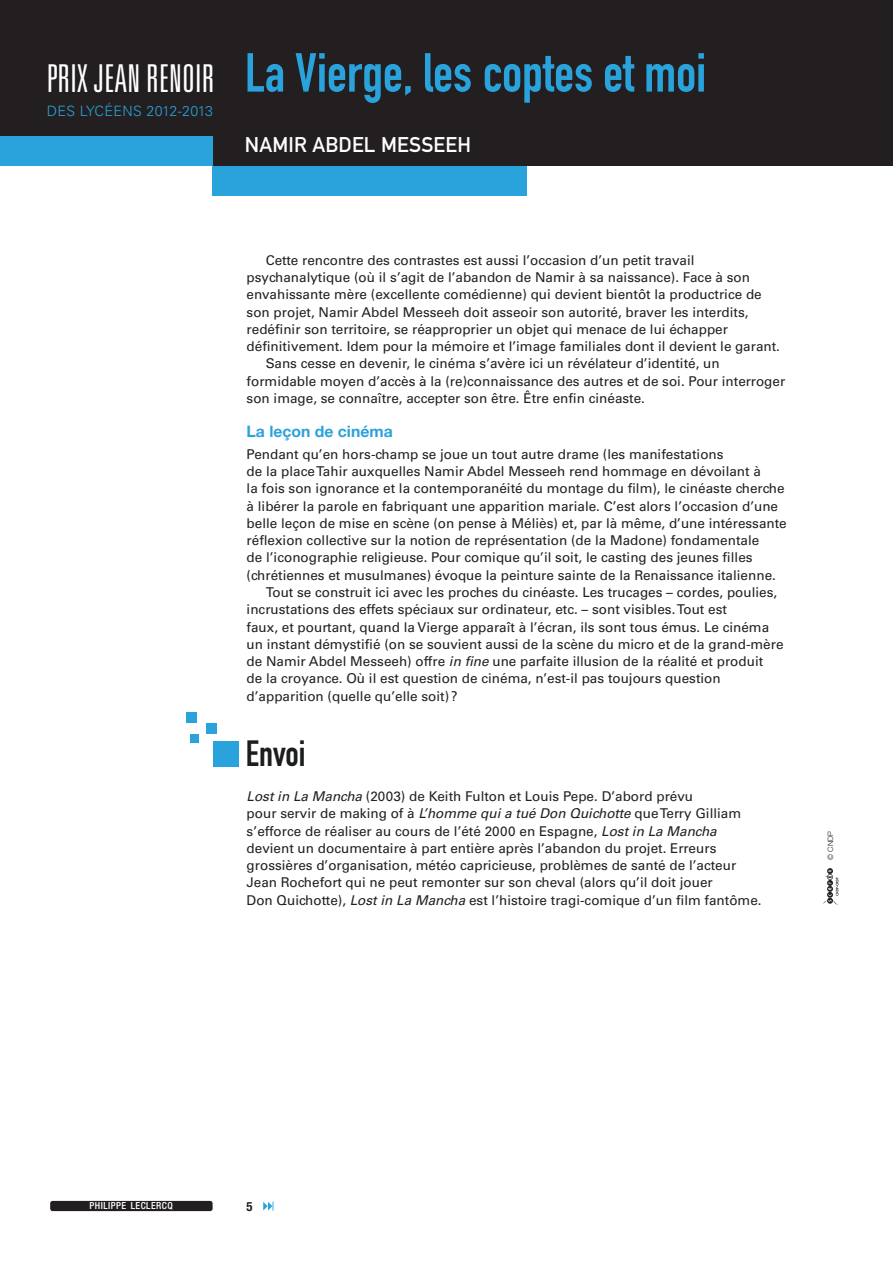
<style>
.page{position:relative;width:893px;height:1263px;background:#fff}
.page>*{position:absolute;margin:0;border:0;box-sizing:border-box;transform-origin:0 0}
.t1{font:54px "DIN Engschrift Std";color:#2aa2db}
.t2{font:300 ultra-condensed 38.4px "Univers LT Std";letter-spacing:.005em;color:#fff}
.t3{font:36px "DIN Engschrift Std";color:#1b1d1f}
.t4{font:21px "DIN Mittelschrift Std";letter-spacing:.01em;color:#fff}
.t5{font:700 15.75px "Helvetica Neue LT Std";color:#2aa2db}
.t6{font:300 14.25px "Univers LT Std";letter-spacing:.025em;color:#2aa2db}
.t7{font:13.5px/17.2px "Univers LT Std";color:#231f20}
.t8{font:700 condensed 12.75px "Helvetica Neue LT Std";color:#231f20}
.t9{font:500 condensed 9.75px "Helvetica Neue LT Std";letter-spacing:.05em;color:#fff}
.t10{font:300 7.5px "Helvetica Neue LT Std";color:#231f20}
.s1{font-style:italic}
.s2{font-stretch:condensed}
</style>
<div class="page">
<svg style="left:263px;top:1202px;width:10px;height:8px"></svg>
<div style="left:50px;top:1201px;width:163px;height:10px;background:#231f20;border-radius:3px"></div>
<div style="left:0;top:0;width:893px;height:166px;background:#231f20"></div>
<div style="left:0;top:136px;width:213px;height:30px;background:#2aa2db"></div>
<div style="left:213px;top:166px;width:314px;height:30px;background:#2aa2db"></div>
<svg style="left:822px;top:868px;width:16px;height:37px"></svg>
<div style="left:206px;top:723px;width:11px;height:10px;background:#2aa2db"></div>
<div style="left:186px;top:712px;width:11px;height:11px;background:#2aa2db"></div>
<div style="left:190px;top:735px;width:9px;height:8px;background:#2aa2db"></div>
<div style="left:213px;top:741px;width:26px;height:25px;background:#2aa2db"></div>
<h2 class="t2" style="left:47px;top:58px;width:169px">PRIX JEAN RENOIR</h2>
<p class="t6" style="left:47px;top:102px;width:168px">DES LYCÉENS 2012-2013</p>
<h1 class="t1" style="left:245px;top:41px;width:463px">La Vierge, les coptes et moi</h1>
<h3 class="t4" style="left:245px;top:132px;width:228px">NAMIR ABDEL MESSEEH</h3>
<p class="t7" style="left:266px;top:252px;width:430px">Cette rencontre des contrastes est aussi l’occasion d’un petit travail</p>
<p class="t7" style="left:247px;top:269px;width:505px">psychanalytique (où il s’agit de l’abandon de Namir à sa naissance). Face à son</p>
<p class="t7" style="left:247px;top:286px;width:517px">envahissante mère (excellente comédienne) qui devient bientôt la productrice de</p>
<p class="t7" style="left:247px;top:303px;width:503px">son projet, Namir Abdel Messeeh doit asseoir son autorité, braver les interdits,</p>
<p class="t7" style="left:247px;top:321px;width:483px">redéfinir son territoire, se réapproprier un objet qui menace de lui échapper</p>
<p class="t7" style="left:247px;top:338px;width:535px">définitivement. Idem pour la mémoire et l’image familiales dont il devient le garant.</p>
<p class="t7" style="left:266px;top:355px;width:455px">Sans cesse en devenir, le cinéma s’avère ici un révélateur d’identité, un</p>
<p class="t7" style="left:247px;top:372px;width:540px">formidable moyen d’accès à la (re)connaissance des autres et de soi. Pour interroger</p>
<p class="t7" style="left:247px;top:390px;width:400px">son image, se connaître, accepter son être. Être enfin cinéaste.</p>
<p class="t5" style="left:247px;top:422px;width:148px">La leçon de cinéma</p>
<p class="t7" style="left:247px;top:446px;width:478px">Pendant qu’en hors-champ se joue un tout autre drame (les manifestations</p>
<p class="t7" style="left:247px;top:463px;width:516px">de la place Tahir auxquelles Namir Abdel Messeeh rend hommage en dévoilant à</p>
<p class="t7" style="left:247px;top:480px;width:539px">la fois son ignorance et la contemporanéité du montage du film), le cinéaste cherche</p>
<p class="t7" style="left:247px;top:497px;width:533px">à libérer la parole en fabriquant une apparition mariale. C’est alors l’occasion d’une</p>
<p class="t7" style="left:247px;top:515px;width:542px">belle leçon de mise en scène (on pense à Méliès) et, par là même, d’une intéressante</p>
<p class="t7" style="left:247px;top:532px;width:514px">réflexion collective sur la notion de représentation (de la Madone) fondamentale</p>
<p class="t7" style="left:247px;top:549px;width:507px">de l’iconographie religieuse. Pour comique qu’il soit, le casting des jeunes filles</p>
<p class="t7" style="left:247px;top:566px;width:531px">(chrétiennes et musulmanes) évoque la peinture sainte de la Renaissance italienne.</p>
<p class="t7" style="left:266px;top:584px;width:513px">Tout se construit ici avec les proches du cinéaste. Les trucages – cordes, poulies,</p>
<p class="t7" style="left:247px;top:601px;width:482px">incrustations des effets spéciaux sur ordinateur, etc. – sont visibles. Tout est</p>
<p class="t7" style="left:247px;top:618px;width:524px">faux, et pourtant, quand la Vierge apparaît à l’écran, ils sont tous émus. Le cinéma</p>
<p class="t7" style="left:247px;top:635px;width:538px">un instant démystifié (on se souvient aussi de la scène du micro et de la grand-mère</p>
<p class="t7" style="left:247px;top:653px;width:518px">de Namir Abdel Messeeh) offre <span class="s1">in fine</span> une parfaite illusion de la réalité et produit</p>
<p class="t7" style="left:247px;top:670px;width:476px">de la croyance. Où il est question de cinéma, n’est-il pas toujours question</p>
<p class="t7" style="left:247px;top:687px;width:212px">d’apparition (quelle qu’elle soit)?</p>
<h3 class="t3" style="left:246px;top:733px;width:61px">Envoi</h3>
<p class="t7" style="left:247px;top:788px;width:516px"><span class="s1">Lost in La Mancha</span> (2003) de Keith Fulton et Louis Pepe. D’abord prévu<br>pour servir de making of à <span class="s1">L’homme qui a tué Don Quichotte</span> que Terry Gilliam s’efforce de réaliser au cours de l’été 2000 en Espagne, <span class="s1">Lost in La Mancha </span>devient un documentaire à part entière après l’abandon du projet. Erreurs grossières d’organisation, météo capricieuse, problèmes de santé de l’acteur Jean Rochefort qui ne peut remonter sur son cheval (alors qu’il doit jouer<br>Don Quichotte), <span class="s1">Lost in La Mancha</span> est l’histoire tragi-comique d’un film fantôme.</p>
<p class="t10" style="left:826px;top:859px;width:30px;rotate:-90deg"><span class="s2">©</span> CNDP</p>
<p class="t9" style="left:89px;top:1200px;width:85px">PHILIPPE LECLERCQ</p>
<p class="t8" style="left:247px;top:1198px;width:8px">5</p>
</div>
